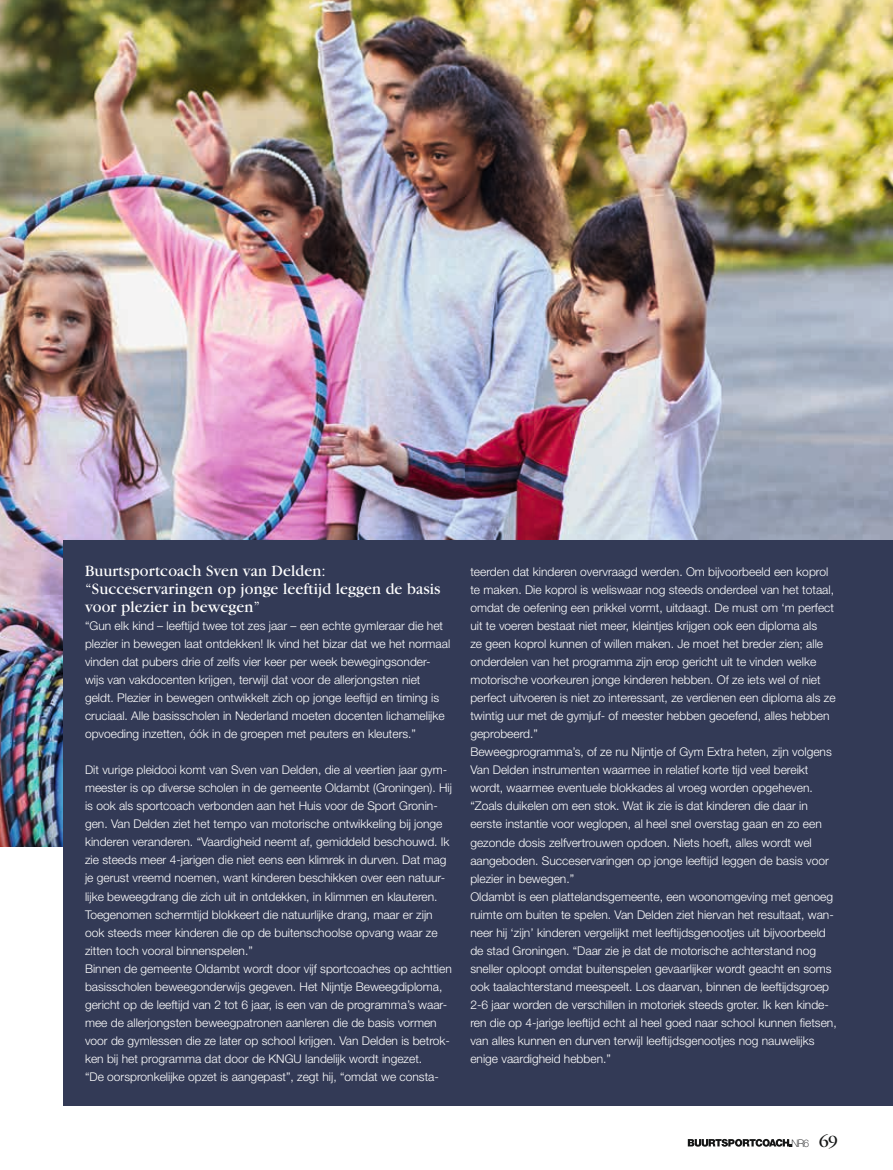
<style>
.page{position:relative;width:893px;height:1170px;background:#fff}
.page>*{position:absolute;margin:0;border:0;box-sizing:border-box;transform-origin:0 0}
.t1{font:16.5px/18px "Garamond";letter-spacing:.01em;color:#fff}
.t2{font:300 12px/18px "Helvetica Neue LT Std";color:#fff}
.t3{font:100 10.35px "Helvetica Neue LT Std";color:#000204}
.s1{font-family:"Garamond";font-weight:400;font-size:18px;color:#151616}
</style>
<div class="page">
<svg style="left:688px;top:1138px;width:104px;height:8px"></svg>
<img style="left:0;top:0;width:893px;height:846px">
<div style="left:64px;top:540px;width:829px;height:566px;background:#333a56"></div>
<h1 class="t1" style="left:85px;top:562px;width:357px">Buurtsportcoach Sven van Delden: “Succeservaringen op jonge leeftijd leggen de basis voor plezier in bewegen”</h1>
<p class="t2" style="left:85px;top:616px;width:367px">“Gun elk kind – leeftijd twee tot zes jaar – een echte gymleraar die het plezier in bewegen laat ontdekken! Ik vind het bizar dat we het normaal vinden dat pubers drie of zelfs vier keer per week bewegingsonder&shy;wijs van vakdocenten krijgen, terwijl dat voor de allerjongsten niet geldt. Plezier in bewegen ontwikkelt zich op jonge leeftijd en timing is cruciaal. Alle basisscholen in Nederland moeten docenten lichamelijke opvoeding inzetten, óók in de groepen met peuters en kleuters.”</p>
<p class="t2" style="left:85px;top:760px;width:368px">Dit vurige pleidooi komt van Sven van Delden, die al veertien jaar gym&shy;meester is op diverse scholen in de gemeente Oldambt (Groningen). Hij is ook als sportcoach verbonden aan het Huis voor de Sport Gronin&shy;gen. Van Delden ziet het tempo van motorische ontwikkeling bij jonge kinderen veranderen. “Vaardigheid neemt af, gemiddeld beschouwd. Ik zie steeds meer 4-jarigen die niet eens een klimrek in durven. Dat mag je gerust vreemd noemen, want kinderen beschikken over een natuur&shy;lijke beweegdrang die zich uit in ontdekken, in klimmen en klauteren.<br>Toegenomen schermtijd blokkeert die natuurlijke drang, maar er zijn ook steeds meer kinderen die op de buitenschoolse opvang waar ze zitten toch vooral binnenspelen.”<br>Binnen de gemeente Oldambt wordt door vijf sportcoaches op achttien basisscholen beweegonderwijs gegeven. Het Nijntje Beweegdiploma, gericht op de leeftijd van 2 tot 6 jaar, is een van de programma’s waar&shy;mee de allerjongsten beweegpatronen aanleren die de basis vormen voor de gymlessen die ze later op school krijgen. Van Delden is betrok&shy;ken bij het programma dat door de KNGU landelijk wordt ingezet.<br>“De oorspronkelijke opzet is aangepast”, zegt hij, “omdat we consta-</p>
<p class="t2" style="left:470px;top:562px;width:368px">teerden dat kinderen overvraagd werden. Om bijvoorbeeld een koprol te maken. Die koprol is weliswaar nog steeds onderdeel van het totaal, omdat de oefening een prikkel vormt, uitdaagt. De must om ‘m perfect uit te voeren bestaat niet meer, kleintjes krijgen ook een diploma als<br>ze geen koprol kunnen of willen maken. Je moet het breder zien; alle onderdelen van het programma zijn erop gericht uit te vinden welke motorische voorkeuren jonge kinderen hebben. Of ze iets wel of niet perfect uitvoeren is niet zo interessant, ze verdienen een diploma als ze twintig uur met de gymjuf- of meester hebben geoefend, alles hebben geprobeerd.”<br>Beweegprogramma’s, of ze nu Nijntje of Gym Extra heten, zijn volgens Van Delden instrumenten waarmee in relatief korte tijd veel bereikt wordt, waarmee eventuele blokkades al vroeg worden opgeheven. “Zoals duikelen om een stok. Wat ik zie is dat kinderen die daar in eerste instantie voor weglopen, al heel snel overstag gaan en zo een gezonde dosis zelfvertrouwen opdoen. Niets hoeft, alles wordt wel aangeboden. Succeservaringen op jonge leeftijd leggen de basis voor plezier in bewegen.”<br>Oldambt is een plattelandsgemeente, een woonomgeving met genoeg ruimte om buiten te spelen. Van Delden ziet hiervan het resultaat, wan&shy;neer hij ‘zijn’ kinderen vergelijkt met leeftijdsgenootjes uit bijvoorbeeld de stad Groningen. “Daar zie je dat de motorische achterstand nog sneller oploopt omdat buitenspelen gevaarlijker wordt geacht en soms ook taalachterstand meespeelt. Los daarvan, binnen de leeftijdsgroep 2-6 jaar worden de verschillen in motoriek steeds groter. Ik ken kinde&shy;ren die op 4-jarige leeftijd echt al heel goed naar school kunnen fietsen, van alles kunnen en durven terwijl leeftijdsgenootjes nog nauwelijks enige vaardigheid hebben.”</p>
<p class="t3" style="left:792px;top:1136px;width:48px">NR6 <span class="s1">69</span></p>
</div>
